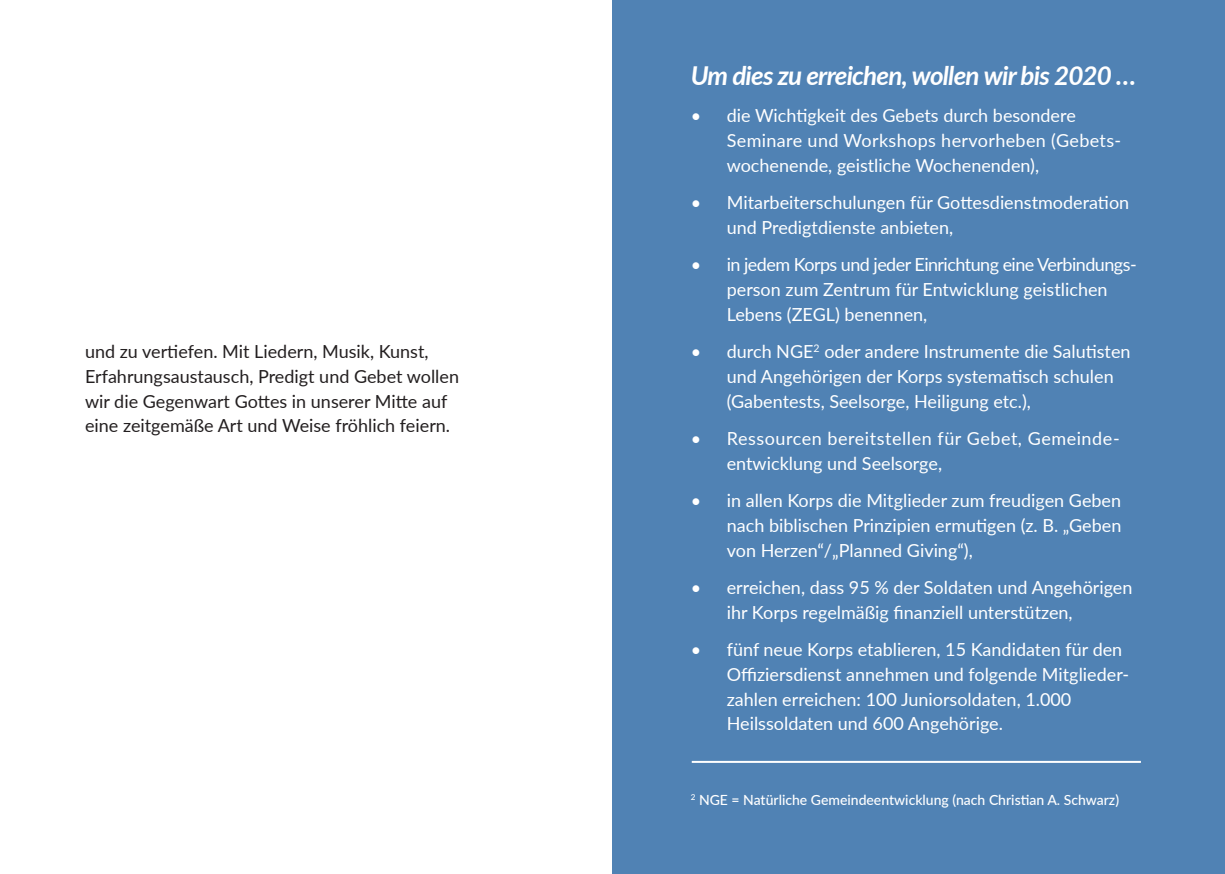
<style>
.page{position:relative;width:1225px;height:874px;background:#fff}
.page>*{position:absolute;margin:0;border:0;box-sizing:border-box;transform-origin:0 0}
.t1{font:italic 700 26px "Lato";letter-spacing:-.03em;color:#fff}
.t2{font:18px/24.8px "Lato";color:#fff}
.t3{font:18px/24.8px "Lato";color:#231f20}
.t4{font:18px/24.8px "Lato";letter-spacing:.025em;color:#fff}
.t5{font:500 14px "Lato";color:#fff}
</style>
<div class="page">
<div style="left:612px;top:0;width:613px;height:873px;background:#5082b4"></div>
<hr style="left:692px;top:760px;width:449px;height:2px;background:#fff">
<p class="t3" style="left:85px;top:338px;width:375px">und zu vertiefen. Mit Liedern, Musik, Kunst, Erfahrungsaustausch, Predigt und Gebet wollen wir die Gegenwart Gottes in unserer Mitte auf eine zeitgemäße Art und Weise fröhlich feiern.</p>
<p class="t1" style="left:691px;top:56px;width:447px">Um dies zu erreichen, wollen wir bis 2020 …</p>
<p class="t2" style="left:727px;top:102px;width:396px;text-indent:-36px">• die Wichtigkeit des Gebets durch besondere<br>Seminare und Workshops hervorheben (Gebets&shy;wochenende, geistliche Wochenenden),</p>
<p class="t2" style="left:727px;top:189px;width:404px;text-indent:-36px">• Mitarbeiterschulungen für Gottesdienstmoderation und Predigtdienste anbieten,</p>
<p class="t2" style="left:727px;top:251px;width:411px;text-indent:-36px">• in jedem Korps und jeder Einrichtung eine Verbindungs&shy;person zum Zentrum für Entwicklung geistlichen<br>Lebens (ZEGL) benennen,</p>
<p class="t2" style="left:727px;top:338px;width:405px;text-indent:-36px">• durch NGE<sup>2</sup> oder andere Instrumente die Salutisten und Angehörigen der Korps systematisch schulen (Gabentests, Seelsorge, Heiligung etc.),</p>
<p class="t4" style="left:727px;top:425px;width:394px;text-indent:-36px">• Ressourcen bereitstellen für Gebet, Gemeinde&shy;entwicklung und Seelsorge,</p>
<p class="t2" style="left:727px;top:487px;width:396px;text-align:justify;text-indent:-36px">• in allen Korps die Mitglieder zum freudigen Geben nach biblischen Prinzipien ermutigen (z. B. „Geben von Herzen“/„Planned Giving“),</p>
<p class="t2" style="left:727px;top:573px;width:407px;text-indent:-36px">• erreichen, dass 95 % der Soldaten und Angehörigen ihr Korps regelmäßig finanziell unterstützen,</p>
<p class="t2" style="left:727px;top:635px;width:404px;text-indent:-36px">• fünf neue Korps etablieren, 15 Kandidaten für den Offiziersdienst annehmen und folgende Mitglieder&shy;zahlen erreichen: 100 Juniorsoldaten, 1.000<br>Heilssoldaten und 600 Angehörige.</p>
<p class="t5" style="left:691px;top:789px;width:430px"><sup>2</sup> NGE = Natürliche Gemeindeentwicklung (nach Christian A. Schwarz)</p>
</div>
